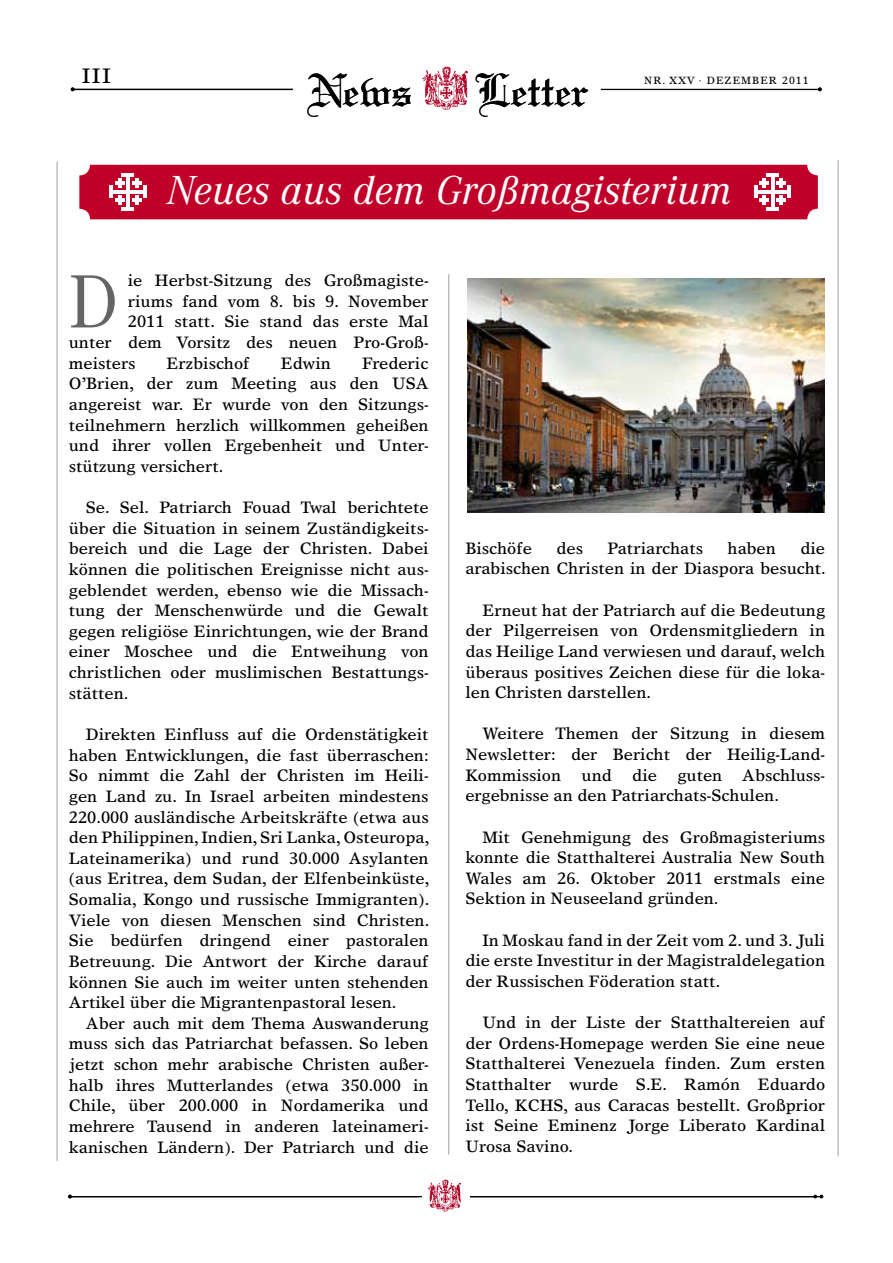
<style>
.page{position:relative;width:893px;height:1263px;background:#fff}
.page>*{position:absolute;margin:0;border:0;box-sizing:border-box;transform-origin:0 0}
.t1{font:78px "Corporate A";color:#646567}
.t2{font:49.35px "Linotext";color:#000}
.t3{font:italic 42px "Corporate A";letter-spacing:.01em;color:#fff}
.t4{font:21px "Times Europa";color:#000}
.t5{font:16.5px/20.7px "Times Europa";color:#000;text-align:justify}
.t6{font:10.5px "Times Europa";letter-spacing:.1em;color:#000}
</style>
<div class="page">
<hr style="left:601px;top:89px;width:219px;height:1px;background:#000">
<hr style="left:70px;top:1196px;width:753px;height:1px;background:#000">
<div style="left:422px;top:1184px;width:47px;height:19px;background:#fff"></div>
<img style="left:427px;top:1179px;width:34px;height:33px">
<svg style="left:813px;top:1195px;width:10px;height:3px"></svg>
<svg style="left:422px;top:66px;width:46px;height:44px"></svg>
<hr style="left:74px;top:89px;width:219px;height:1px;background:#000">
<svg style="left:71px;top:87px;width:4px;height:4px"></svg>
<svg style="left:818px;top:87px;width:4px;height:4px"></svg>
<hr style="left:448px;top:274px;width:1px;height:880px;background:#9c9e9f">
<div style="left:79px;top:165px;width:739px;height:54px;background:#c1002a;border-radius:11px"></div>
<hr style="left:109px;top:185px;width:4px;height:13px;background:#fff">
<hr style="left:122px;top:207px;width:12px;height:4px;background:#fff">
<svg style="left:115px;top:196px;width:9px;height:9px"></svg>
<svg style="left:132px;top:196px;width:9px;height:9px"></svg>
<svg style="left:115px;top:173px;width:26px;height:15px"></svg>
<hr style="left:126px;top:174px;width:4px;height:35px;background:#fff">
<hr style="left:143px;top:185px;width:4px;height:13px;background:#fff">
<hr style="left:113px;top:190px;width:31px;height:3px;background:#fff">
<hr style="left:754px;top:185px;width:4px;height:13px;background:#fff">
<hr style="left:766px;top:207px;width:13px;height:4px;background:#fff">
<hr style="left:771px;top:174px;width:3px;height:35px;background:#fff">
<svg style="left:760px;top:173px;width:31px;height:32px"></svg>
<hr style="left:757px;top:190px;width:32px;height:3px;background:#fff">
<img style="left:468px;top:278px;width:357px;height:234px">
<hr style="left:838px;top:160px;width:1px;height:996px;background:#9c9e9f">
<hr style="left:57px;top:162px;width:1px;height:999px;background:#9c9e9f">
<p class="t4" style="left:82px;top:64px;width:30px">III</p>
<p class="t6" style="left:644px;top:74px;width:99px">NR. XXV · dezember</p>
<p class="t6" style="left:782px;top:74px;width:28px">2011</p>
<h2 class="t2" style="left:307px;top:61px;width:107px">News</h2>
<h2 class="t2" style="left:475px;top:61px;width:116px">Letter</h2>
<h3 class="t3" style="left:167px;top:166px;width:566px">Neues aus dem Großmagisterium</h3>
<h1 class="t1" style="left:69px;top:259px;width:51px">D</h1>
<p class="t5" style="left:128px;top:270px;width:301px">ie Herbst-Sitzung des Großmagiste-</p>
<p class="t5" style="left:128px;top:290px;width:302px">riums fand vom 8. bis 9. November</p>
<p class="t5" style="left:128px;top:311px;width:302px">2011 statt. Sie stand das erste Mal</p>
<p class="t5" style="left:69px;top:332px;width:361px">unter dem Vorsitz des neuen Pro-Groß-</p>
<p class="t5" style="left:69px;top:352px;width:68px">meisters</p>
<p class="t5" style="left:167px;top:352px;width:84px">Erzbischof</p>
<p class="t5" style="left:281px;top:352px;width:52px">Edwin</p>
<p class="t5" style="left:69px;top:352px;width:361px;text-indent:293px">Frederic O’Brien, der zum Meeting aus den USA angereist war. Er wurde von den Sitzungs&shy;teilnehmern herzlich willkommen geheißen und ihrer vollen Ergebenheit und Unter&shy;stützung versichert.</p>
<p class="t5" style="left:69px;top:497px;width:361px;text-indent:17px">Se. Sel. Patriarch Fouad Twal berichtete über die Situation in seinem Zuständigkeits&shy;bereich und die Lage der Christen. Dabei können die politischen Ereignisse nicht aus&shy;geblendet werden, ebenso wie die Missach&shy;tung der Menschenwürde und die Gewalt gegen religiöse Einrichtungen, wie der Brand einer Moschee und die Entweihung von christlichen oder muslimischen Bestattungs&shy;stätten.</p>
<p class="t5" style="left:69px;top:724px;width:362px;text-indent:17px">Direkten Einfluss auf die Ordenstätigkeit haben Entwicklungen, die fast überraschen:<br>So nimmt die Zahl der Christen im Heili&shy;gen Land zu. In Israel arbeiten mindestens 220.000 ausländische Arbeitskräfte (etwa aus den Philippinen, Indien, Sri Lanka, Osteuropa, Lateinamerika) und rund 30.000 Asylanten (aus Eritrea, dem Sudan, der Elfenbeinküste, Somalia, Kongo und russische Immigranten).<br>Viele von diesen Menschen sind Christen.<br>Sie bedürfen dringend einer pastoralen Betreuung. Die Antwort der Kirche darauf können Sie auch im weiter unten stehenden Artikel über die Migrantenpastoral lesen.</p>
<p class="t5" style="left:69px;top:1012px;width:361px;text-indent:17px">Aber auch mit dem Thema Auswanderung muss sich das Patriarchat befassen. So leben jetzt schon mehr arabische Christen außer&shy;halb ihres Mutterlandes (etwa 350.000 in Chile, über 200.000 in Nordamerika und mehrere Tausend in anderen lateinameri&shy;kanischen Ländern). Der Patriarch und die</p>
<p class="t5" style="left:465px;top:537px;width:362px;text-align:right">die<br>arabischen Christen in der Diaspora besucht.</p>
<p class="t5" style="left:465px;top:599px;width:361px;text-indent:17px">Erneut hat der Patriarch auf die Bedeutung der Pilgerreisen von Ordensmitgliedern in das Heilige Land verwiesen und darauf, welch überaus positives Zeichen diese für die loka&shy;len Christen darstellen.</p>
<p class="t5" style="left:465px;top:723px;width:361px;text-indent:17px">Weitere Themen der Sitzung in diesem Newsletter: der Bericht der Heilig-Land-Kommission und die guten Abschluss&shy;ergebnisse an den Patriarchats-Schulen.</p>
<p class="t5" style="left:465px;top:826px;width:361px;text-indent:17px">Mit Genehmigung des Großmagisteriums konnte die Statthalterei Australia New South Wales am 26. Oktober 2011 erstmals eine Sektion in Neuseeland gründen.</p>
<p class="t5" style="left:465px;top:929px;width:361px;text-indent:17px">In Moskau fand in der Zeit vom 2. und 3. Juli die erste Investitur in der Magistraldelegation der Russischen Föderation statt.</p>
<p class="t5" style="left:465px;top:1012px;width:361px;text-indent:17px">Und in der Liste der Statthaltereien auf der Ordens-Homepage werden Sie eine neue Statthalterei Venezuela finden. Zum ersten Statthalter wurde S.E. Ramón Eduardo Tello, KCHS, aus Caracas bestellt. Großprior ist Seine Eminenz Jorge Liberato Kardinal Urosa Savino.</p>
<p class="t5" style="left:465px;top:537px;width:68px">Bischöfe</p>
<p class="t5" style="left:556px;top:537px;width:28px">des</p>
<p class="t5" style="left:608px;top:537px;width:97px">Patriarchats</p>
<p class="t5" style="left:728px;top:537px;width:50px">haben</p>
</div>
